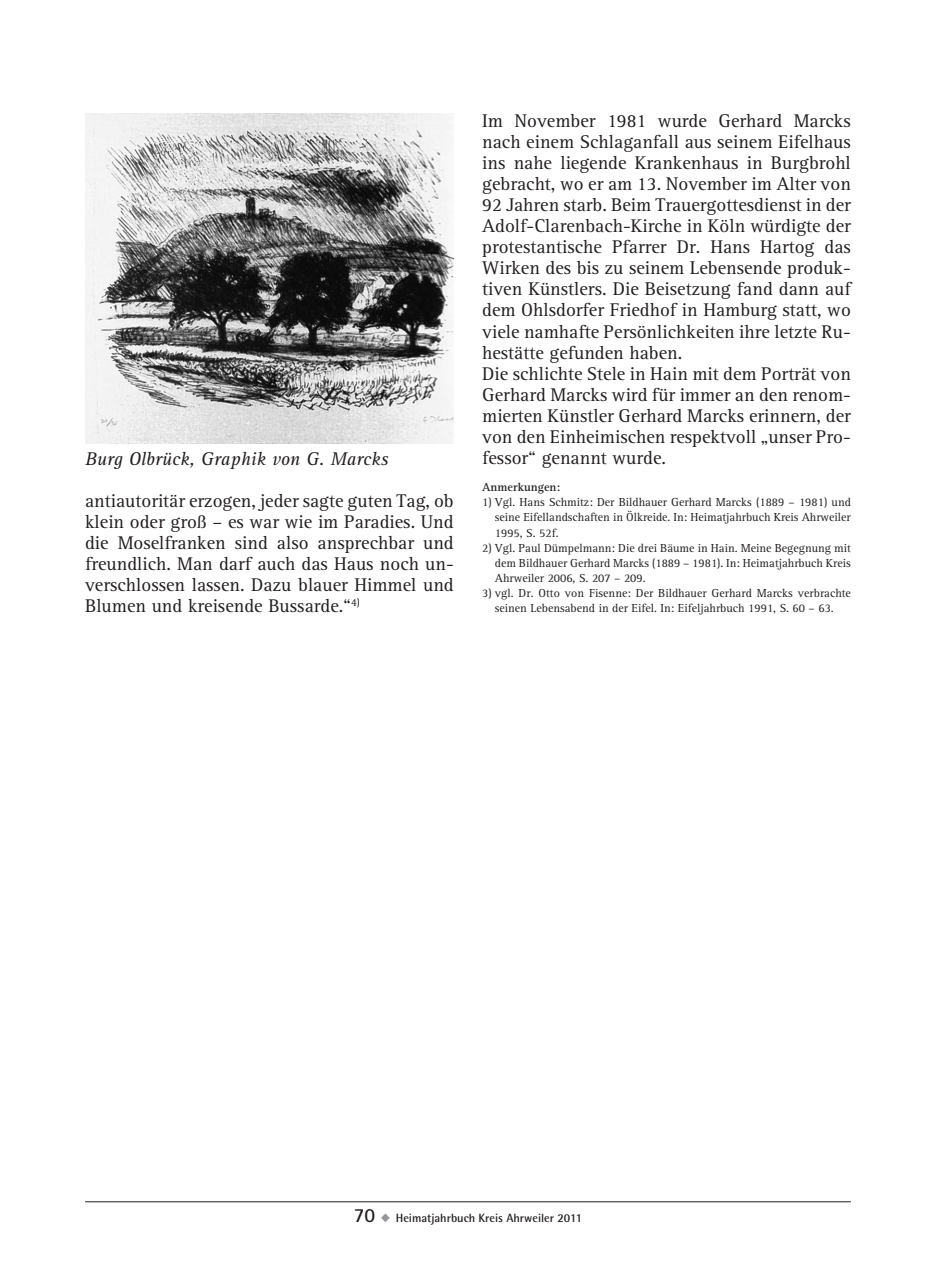
<style>
.page{position:relative;width:936px;height:1276px;background:#fff}
.page>*{position:absolute;margin:0;border:0;box-sizing:border-box;transform-origin:0 0}
.t1{font:19px/21px "AT Rotis Serif";color:#231f20;text-align:justify}
.t2{font:italic 19px "AT Rotis Serif";color:#231f20}
.t3{font:12px/15px "AT Rotis Serif";color:#231f20;text-align:justify}
.t4{font:700 12px "Rotis Semi Sans";color:#231f20}
.t5{font:700 12px "AT Rotis Serif";color:#231f20}
.s1{font-family:"Rotis Sans Serif";font-size:20px}
.s2{color:#939598}
</style>
<div class="page">
<hr style="left:85px;top:1201px;width:765px;height:1px;background:#231f20">
<img style="left:85px;top:113px;width:369px;height:330px">
<p class="t2" style="left:85px;top:448px;width:305px">Burg Olbrück, Graphik von G. Marcks</p>
<p class="t1" style="left:85px;top:490px;width:370px">antiautoritär erzogen, jeder sagte guten Tag, ob klein oder groß – es war wie im Paradies. Und die Moselfranken sind also ansprechbar und freundlich. Man darf auch das Haus noch un&shy;verschlossen lassen. Dazu blauer Himmel und Blumen und kreisende Bussarde.“<sup>4)</sup></p>
<p class="t1" style="left:482px;top:111px;width:370px;text-align:left">Im November 1981 wurde Gerhard Marcks nach einem Schlaganfall aus seinem Eifelhaus ins nahe liegende Krankenhaus in Burgbrohl gebracht, wo er am 13. November im Alter von 92 Jahren starb. Beim Trauergottesdienst in der Adolf-Clarenbach-Kirche in Köln würdigte der protestantische Pfarrer Dr. Hans Hartog das Wirken des bis zu seinem Lebensende produk&shy;tiven Künstlers. Die Beisetzung fand dann auf dem Ohlsdorfer Friedhof in Hamburg statt, wo viele namhafte Persönlichkeiten ihre letzte Ru&shy;hestätte gefunden haben.<br>Die schlichte Stele in Hain mit dem Porträt von Gerhard Marcks wird für immer an den renom&shy;mierten Künstler Gerhard Marcks erinnern, der von den Einheimischen respektvoll „unser Pro&shy;fessor“ genannt wurde.</p>
<p class="t5" style="left:482px;top:480px;width:80px">Anmerkungen:</p>
<p class="t3" style="left:495px;top:495px;width:357px;text-indent:-13px">1) Vgl. Hans Schmitz: Der Bildhauer Gerhard Marcks (1889 – 1981) und seine Eifellandschaften in Ölkreide. In: Heimatjahrbuch Kreis Ahrweiler 1995, S. 52f.</p>
<p class="t3" style="left:495px;top:540px;width:357px;text-indent:-13px">2) Vgl. Paul Dümpelmann: Die drei Bäume in Hain. Meine Begegnung mit dem Bildhauer Gerhard Marcks (1889 – 1981). In: Heimatjahrbuch Kreis Ahrweiler 2006, S. 207 – 209.</p>
<p class="t3" style="left:482px;top:586px;width:370px;text-align:center">3) vgl. Dr. Otto von Fisenne: Der Bildhauer Gerhard Marcks verbrachte seinen Lebensabend in der Eifel. In: Eifeljahrbuch 1991, S. 60 – 63.</p>
<p class="t4" style="left:354px;top:1210px;width:230px"><span class="s1">70</span> <span class="s2">◆</span> Heimatjahrbuch Kreis Ahrweiler 2011</p>
</div>
